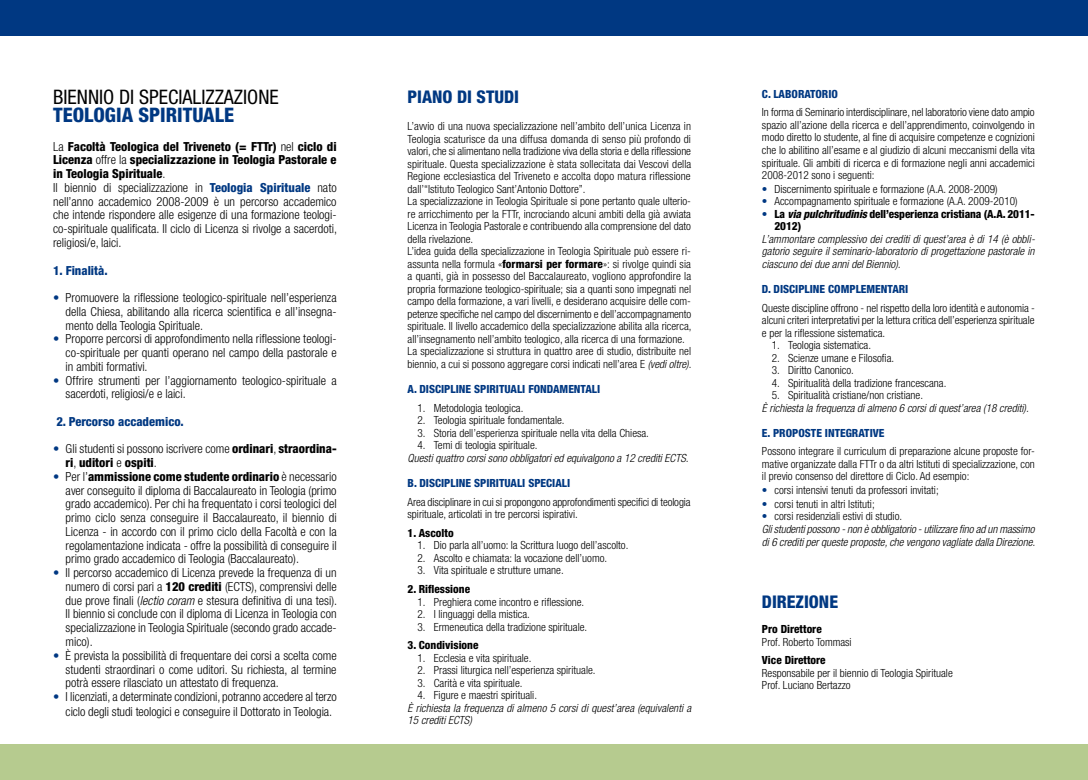
<style>
.page{position:relative;width:1088px;height:780px;background:#fff}
.page>*{position:absolute;margin:0;border:0;box-sizing:border-box;transform-origin:0 0}
.t1{font:condensed 20px "Helvetica Neue";color:#000}
.t2{font:800 condensed 20px "Helvetica Neue";color:#003882}
.t3{font:800 condensed 17.5px "Helvetica Neue";color:#003882}
.t4{font:300 condensed 12.5px/13.8px "Helvetica Neue";color:#000;text-align:justify}
.t5{font:800 condensed 12.5px "Helvetica Neue";color:#003882}
.t6{font:300 condensed 11.25px/12.5px "Helvetica Neue";color:#000}
.t7{font:italic 300 condensed 11.25px/12.5px "Helvetica Neue";color:#000}
.t8{font:800 condensed 11.25px "Helvetica Neue";color:#003882}
.t9{font:800 condensed 11.25px/12.5px "Helvetica Neue";color:#000}
.s1{font-weight:800}
.s2{font-weight:800;color:#003882}
.s3{color:#003882}
.s4{font-style:italic}
.s5{font-weight:300;color:#003882}
.s6{font-style:normal;color:#003882}
.s7{font-style:normal}
</style>
<div class="page">
<div style="left:0;top:744px;width:1088px;height:36px;background:#b6cb8f"></div>
<div style="left:0;top:0;width:1088px;height:35px;background:#003882"></div>
<h1 class="t1" style="left:53px;top:86px;width:227px">BIENNIO DI SPECIALIZZAZIONE</h1>
<h1 class="t2" style="left:53px;top:102px;width:182px">TEOLOGIA SPIRITUALE</h1>
<p class="t4" style="left:53px;top:139px;width:285px;text-align:left">La <span class="s1">Facoltà Teologica del Triveneto (= FTTr)</span> nel <span class="s1">ciclo di Licenza</span> offre la <span class="s1">specializzazione in Teologia Pastorale e in Teologia Spirituale</span>.<br>Il biennio di specializzazione in <span class="s2">Teologia Spirituale</span> nato nell’anno accademico 2008-2009 è un percorso accademico che intende rispondere alle esigenze di una formazione teologi&shy;co-spirituale qualificata. Il ciclo di Licenza si rivolge a sacerdoti, religiosi/e, laici.</p>
<p class="t5" style="left:53px;top:262px;width:56px">1. Finalità.</p>
<p class="t4" style="left:66px;top:290px;width:272px;text-indent:-12px"><span class="s3">•</span> Promuovere la riflessione teologico-spirituale nell’esperienza della Chiesa, abilitando alla ricerca scientifica e all’insegna&shy;mento della Teologia Spirituale.</p>
<p class="t4" style="left:66px;top:332px;width:272px;text-indent:-12px"><span class="s3">•</span> Proporre percorsi di approfondimento nella riflessione teologi&shy;co-spirituale per quanti operano nel campo della pastorale e in ambiti formativi.</p>
<p class="t4" style="left:66px;top:373px;width:272px;text-indent:-12px"><span class="s3">•</span> Offrire strumenti per l’aggiornamento teologico-spirituale a sacerdoti, religiosi/e e laici.</p>
<p class="t5" style="left:56px;top:413px;width:129px">2. Percorso accademico.</p>
<p class="t4" style="left:66px;top:442px;width:272px;text-indent:-12px"><span class="s3">•</span> Gli studenti si possono iscrivere come <span class="s1">ordinari</span>, <span class="s1">straordina&shy;ri</span>, <span class="s1">uditori</span> e <span class="s1">ospiti</span>.</p>
<p class="t4" style="left:66px;top:469px;width:273px;text-indent:-12px"><span class="s3">•</span> Per l’<span class="s1">ammissione come studente ordinario</span> è necessario aver conseguito il diploma di Baccalaureato in Teologia (primo grado accademico). Per chi ha frequentato i corsi teologici del primo ciclo senza conseguire il Baccalaureato, il biennio di Licenza - in accordo con il primo ciclo della Facoltà e con la regolamentazione indicata - offre la possibilità di conseguire il primo grado accademico di Teologia (Baccalaureato).</p>
<p class="t4" style="left:66px;top:565px;width:273px;text-indent:-12px"><span class="s3">•</span> Il percorso accademico di Licenza prevede la frequenza di un numero di corsi pari a <span class="s1">120 crediti</span> (ECTS), comprensivi delle due prove finali (<span class="s4">lectio coram</span> e stesura definitiva di una tesi).<br>Il biennio si conclude con il diploma di Licenza in Teologia con specializzazione in Teologia Spirituale (secondo grado accade&shy;mico).</p>
<p class="t4" style="left:66px;top:648px;width:273px;text-indent:-12px"><span class="s3">•</span> È prevista la possibilità di frequentare dei corsi a scelta come studenti straordinari o come uditori. Su richiesta, al termine potrà essere rilasciato un attestato di frequenza.</p>
<p class="t4" style="left:66px;top:689px;width:272px;line-height:15px;text-indent:-12px"><span class="s3">•</span> I licenziati, a determinate condizioni, potranno accedere al terzo ciclo degli studi teologici e conseguire il Dottorato in Teologia.</p>
<h2 class="t3" style="left:407px;top:86px;width:113px">PIANO DI STUDI</h2>
<p class="t6" style="left:407px;top:120px;width:285px">L’avvio di una nuova specializzazione nell’ambito dell’unica Licenza in Teologia scaturisce da una diffusa domanda di senso più profondo di valori, che si alimentano nella tradizione viva della storia e della riflessione spirituale. Questa specializzazione è stata sollecitata dai Vescovi della Regione ecclesiastica del Triveneto e accolta dopo matura riflessione dall’“Istituto Teologico Sant’Antonio Dottore”.<br>La specializzazione in Teologia Spirituale si pone pertanto quale ulterio&shy;re arricchimento per la FTTr, incrociando alcuni ambiti della già avviata Licenza in Teologia Pastorale e contribuendo alla comprensione del dato della rivelazione.<br>L’idea guida della specializzazione in Teologia Spirituale può essere ri&shy;assunta nella formula «<span class="s1">formarsi per formare</span>»: si rivolge quindi sia a quanti, già in possesso del Baccalaureato, vogliono approfondire la propria formazione teologico-spirituale; sia a quanti sono impegnati nel campo della formazione, a vari livelli, e desiderano acquisire delle com&shy;petenze specifiche nel campo del discernimento e dell’accompagnamento spirituale. Il livello accademico della specializzazione abilita alla ricerca, all’insegnamento nell’ambito teologico, alla ricerca di una formazione.<br>La specializzazione si struttura in quattro aree di studio, distribuite nel biennio, a cui si possono aggregare corsi indicati nell’area E <span class="s4">(vedi oltre)</span>.</p>
<p class="t8" style="left:407px;top:382px;width:194px">A. DISCIPLINE SPIRITUALI FONDAMENTALI</p>
<p class="t6" style="left:417px;top:401px;width:108px">1. Metodologia teologica.</p>
<p class="t6" style="left:417px;top:414px;width:149px">2. Teologia spirituale fondamentale.</p>
<p class="t6" style="left:417px;top:426px;width:233px">3. Storia dell’esperienza spirituale nella vita della Chiesa.</p>
<p class="t6" style="left:417px;top:439px;width:122px">4. Temi di teologia spirituale.</p>
<p class="t7" style="left:407px;top:451px;width:282px">Questi quattro corsi sono obbligatori ed equivalgono a 12 crediti ECTS.</p>
<p class="t8" style="left:407px;top:475px;width:164px">B. DISCIPLINE SPIRITUALI SPECIALI</p>
<p class="t6" style="left:407px;top:495px;width:285px">Area disciplinare in cui si propongono approfondimenti specifici di teologia spirituale, articolati in tre percorsi ispirativi.</p>
<p class="t9" style="left:407px;top:526px;width:48px">1. Ascolto</p>
<p class="t6" style="left:417px;top:539px;width:212px">1. Dio parla all’uomo: la Scrittura luogo dell’ascolto.</p>
<p class="t6" style="left:417px;top:551px;width:191px">2. Ascolto e chiamata: la vocazione dell’uomo.</p>
<p class="t6" style="left:417px;top:564px;width:148px">3. Vita spirituale e strutture umane.</p>
<p class="t9" style="left:407px;top:582px;width:64px">2. Riflessione</p>
<p class="t6" style="left:417px;top:595px;width:168px">1. Preghiera come incontro e riflessione.</p>
<p class="t6" style="left:417px;top:607px;width:114px">2. I linguaggi della mistica.</p>
<p class="t6" style="left:417px;top:620px;width:171px">3. Ermeneutica della tradizione spirituale.</p>
<p class="t9" style="left:407px;top:639px;width:72px">3. Condivisione</p>
<p class="t6" style="left:417px;top:651px;width:116px">1. Ecclesia e vita spirituale.</p>
<p class="t6" style="left:417px;top:664px;width:180px">2. Prassi liturgica nell’esperienza spirituale.</p>
<p class="t6" style="left:417px;top:676px;width:107px">3. Carità e vita spirituale.</p>
<p class="t6" style="left:417px;top:689px;width:121px">4. Figure e maestri spirituali.</p>
<p class="t7" style="left:407px;top:701px;width:285px">È richiesta la frequenza di almeno 5 corsi di quest’area (equivalenti a<br>15 crediti ECTS)</p>
<p class="t8" style="left:762px;top:87px;width:78px">C. LABORATORIO</p>
<p class="t6" style="left:762px;top:106px;width:274px;text-align:justify">In forma di Seminario interdisciplinare, nel laboratorio viene dato ampio spazio all’azione della ricerca e dell’apprendimento, coinvolgendo in modo diretto lo studente, al fine di acquisire competenze e cognizioni che lo abilitino all’esame e al giudizio di alcuni meccanismi della vita spirituale. Gli ambiti di ricerca e di formazione negli anni accademici 2008-2012 sono i seguenti:</p>
<p class="t6" style="left:762px;top:182px;width:237px"><span class="s3">•</span> Discernimento spirituale e formazione (A.A. 2008-2009)</p>
<p class="t6" style="left:762px;top:195px;width:257px"><span class="s3">•</span> Accompagnamento spirituale e formazione (A.A. 2009-2010)</p>
<p class="t9" style="left:774px;top:207px;width:262px;text-indent:-12px"><span class="s5">•</span> La <span class="s4">via pulchritudinis</span> dell’esperienza cristiana (A.A. 2011-<br>2012)</p>
<p class="t7" style="left:762px;top:232px;width:274px;text-align:justify">L’ammontare complessivo dei crediti di quest’area è di 14 (è obbli&shy;gatorio seguire il seminario-laboratorio di progettazione pastorale in ciascuno dei due anni del Biennio).</p>
<p class="t8" style="left:762px;top:282px;width:148px">D. DISCIPLINE COMPLEMENTARI</p>
<p class="t6" style="left:762px;top:301px;width:274px;text-align:justify">Queste discipline offrono - nel rispetto della loro identità e autonomia - alcuni criteri interpretativi per la lettura critica dell’esperienza spirituale e per la riflessione sistematica.</p>
<p class="t6" style="left:772px;top:339px;width:101px">1. Teologia sistematica.</p>
<p class="t6" style="left:772px;top:351px;width:124px">2. Scienze umane e Filosofia.</p>
<p class="t6" style="left:772px;top:364px;width:84px">3. Diritto Canonico.</p>
<p class="t6" style="left:772px;top:376px;width:176px">4. Spiritualità della tradizione francescana.</p>
<p class="t6" style="left:772px;top:389px;width:153px">5. Spiritualità cristiane/non cristiane.</p>
<p class="t7" style="left:762px;top:401px;width:268px">È richiesta la frequenza di almeno 6 corsi di quest’area (18 crediti).</p>
<p class="t8" style="left:762px;top:425px;width:124px">E. PROPOSTE INTEGRATIVE</p>
<p class="t6" style="left:762px;top:445px;width:274px;text-align:justify">Possono integrare il curriculum di preparazione alcune proposte for&shy;mative organizzate dalla FTTr o da altri Istituti di specializzazione, con il previo consenso del direttore di Ciclo. Ad esempio:</p>
<p class="t6" style="left:762px;top:484px;width:178px"><span class="s3">•</span> corsi intensivi tenuti da professori invitati;</p>
<p class="t6" style="left:762px;top:497px;width:114px"><span class="s3">•</span> corsi tenuti in altri Istituti;</p>
<p class="t7" style="left:762px;top:510px;width:275px"><span class="s6">•</span> <span class="s7">corsi residenziali estivi di studio.<br></span>Gli studenti possono - non è obbligatorio - utilizzare fino ad un massimo di 6 crediti per queste proposte, che vengono vagliate dalla Direzione.</p>
<h2 class="t3" style="left:762px;top:591px;width:78px">DIREZIONE</h2>
<p class="t9" style="left:762px;top:622px;width:61px">Pro Direttore</p>
<p class="t6" style="left:762px;top:635px;width:91px">Prof. Roberto Tommasi</p>
<p class="t9" style="left:762px;top:653px;width:65px">Vice Direttore</p>
<p class="t6" style="left:762px;top:666px;width:192px">Responsabile per il biennio di Teologia Spirituale<br>Prof. Luciano Bertazzo</p>
</div>
